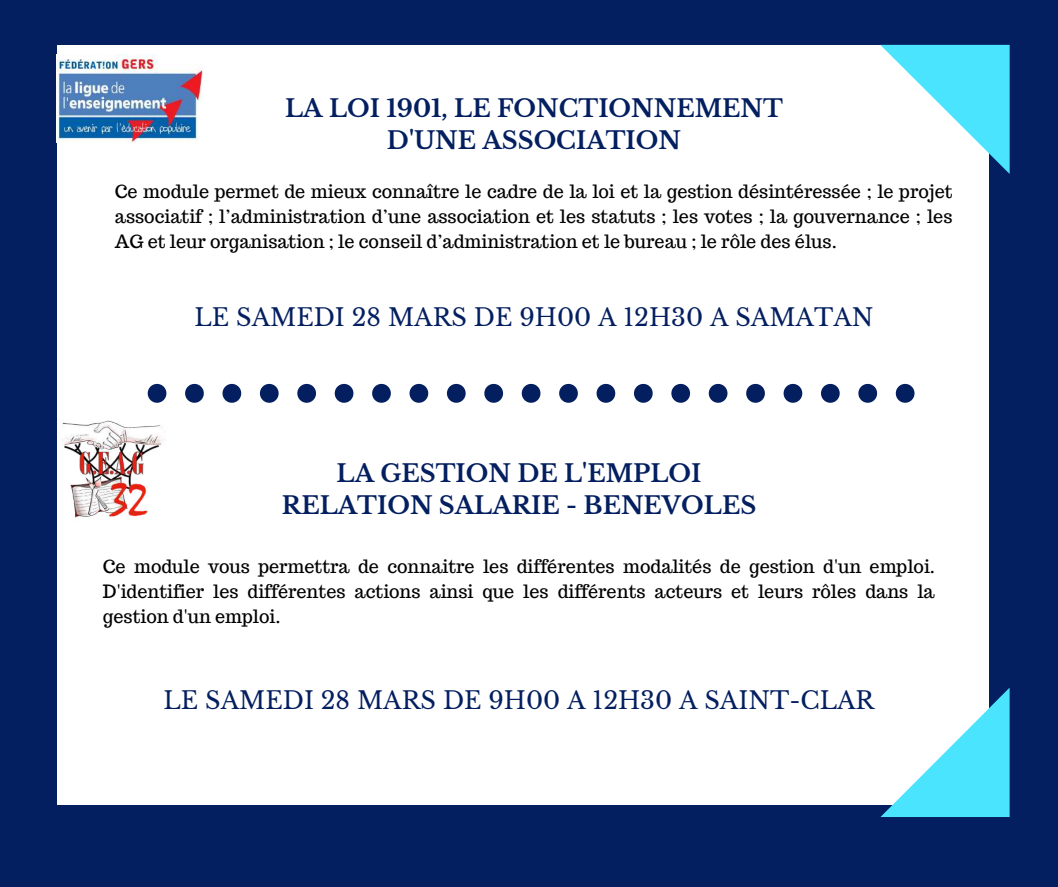
<style>
.page{position:relative;width:1058px;height:887px;background:#fff}
.page>*{position:absolute;margin:0;border:0;box-sizing:border-box;transform-origin:0 0}
.t1{font:700 24px/32px "Libre Baskerville";color:#041f60;text-align:center}
.t2{font:24px "Libre Baskerville";color:#041f60}
.t3{font:18px/24.9px "Trocchi";color:#000;text-align:justify}
</style>
<div class="page">
<div style="left:0;top:0;width:1058px;height:886px;background:#041f60"></div>
<div style="left:57px;top:45px;width:931px;height:759px;background:#fff"></div>
<svg style="left:880px;top:687px;width:129px;height:130px"></svg>
<svg style="left:880px;top:45px;width:129px;height:129px"></svg>
<svg style="left:148px;top:384px;width:18px;height:19px"></svg>
<svg style="left:185px;top:384px;width:19px;height:19px"></svg>
<svg style="left:222px;top:384px;width:19px;height:19px"></svg>
<svg style="left:260px;top:384px;width:18px;height:19px"></svg>
<svg style="left:297px;top:384px;width:19px;height:19px"></svg>
<svg style="left:335px;top:384px;width:18px;height:19px"></svg>
<svg style="left:372px;top:384px;width:19px;height:19px"></svg>
<svg style="left:409px;top:384px;width:19px;height:19px"></svg>
<svg style="left:447px;top:384px;width:18px;height:19px"></svg>
<svg style="left:484px;top:384px;width:19px;height:19px"></svg>
<svg style="left:522px;top:384px;width:18px;height:19px"></svg>
<svg style="left:559px;top:384px;width:19px;height:19px"></svg>
<svg style="left:596px;top:384px;width:19px;height:19px"></svg>
<svg style="left:634px;top:384px;width:18px;height:19px"></svg>
<svg style="left:671px;top:384px;width:19px;height:19px"></svg>
<svg style="left:708px;top:384px;width:19px;height:19px"></svg>
<svg style="left:746px;top:384px;width:19px;height:19px"></svg>
<svg style="left:783px;top:384px;width:19px;height:19px"></svg>
<svg style="left:821px;top:384px;width:18px;height:19px"></svg>
<svg style="left:858px;top:384px;width:19px;height:19px"></svg>
<svg style="left:895px;top:384px;width:19px;height:19px"></svg>
<img style="left:57px;top:54px;width:146px;height:88px">
<img style="left:62px;top:420px;width:102px;height:98px">
<h1 class="t1" style="left:285px;top:92px;width:499px">LA LOI 1901, LE FONCTIONNEMENT<br>D'UNE ASSOCIATION</h1>
<p class="t3" style="left:115px;top:179px;width:839px">Ce module permet de mieux connaître le cadre de la loi et la gestion désintéressée ; le projet associatif ; l’administration d’une association et les statuts ; les votes ; la gouvernance ; les AG et leur organisation ; le conseil d’administration et le bureau ; le rôle des élus.</p>
<h1 class="t2" style="left:194px;top:303px;width:680px">LE SAMEDI 28 MARS DE 9H00 A 12H30 A SAMATAN</h1>
<h1 class="t1" style="left:282px;top:457px;width:476px">LA GESTION DE L'EMPLOI<br>RELATION SALARIE - BENEVOLES</h1>
<p class="t3" style="left:103px;top:554px;width:833px">Ce module vous permettra de connaitre les différentes modalités de gestion d'un emploi.<br>D'identifier les différentes actions ainsi que les différents acteurs et leurs rôles dans la gestion d'un emploi.</p>
<h1 class="t2" style="left:163px;top:686px;width:712px">LE SAMEDI 28 MARS DE 9H00 A 12H30 A SAINT-CLAR</h1>
</div>
